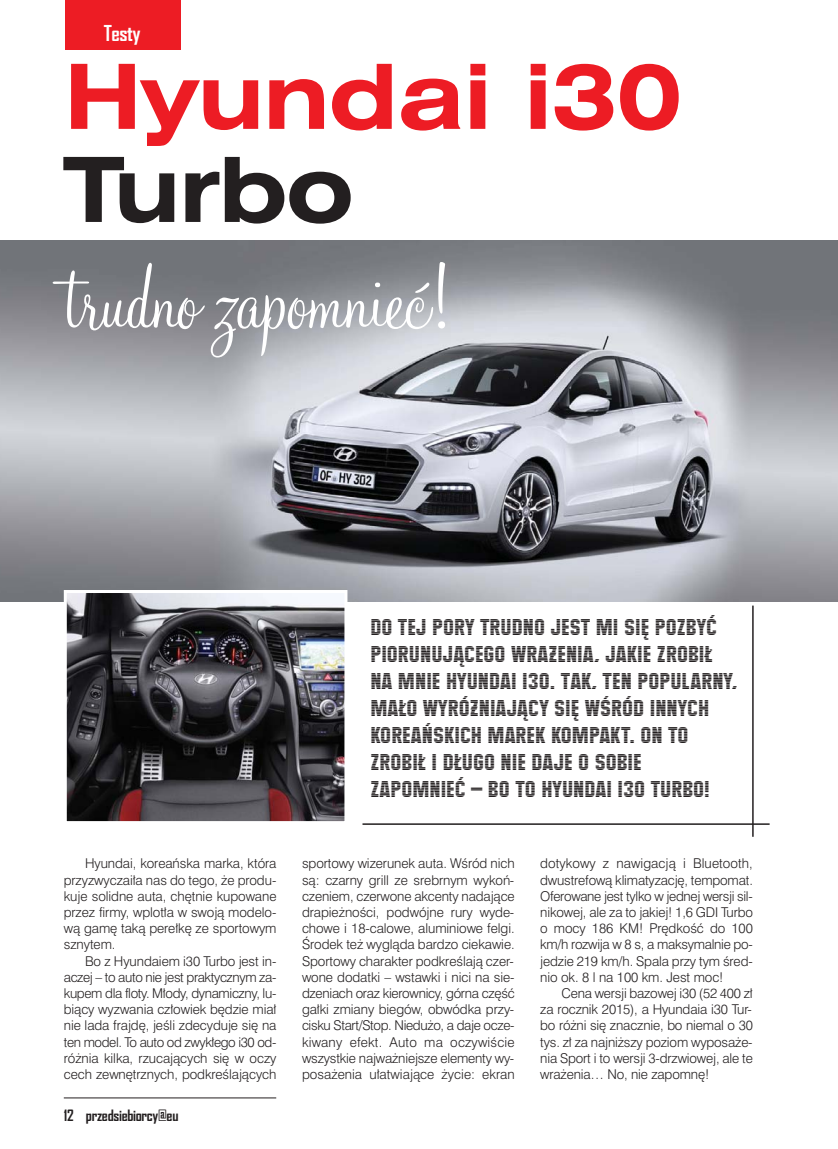
<style>
.page{position:relative;width:838px;height:1149px;background:#fff}
.page>*{position:absolute;margin:0;border:0;box-sizing:border-box;transform-origin:0 0}
.t1{font:105px "Monterey EU";letter-spacing:-.01em;color:#fff}
.t2{font:700 90px "Swis 721 Ex EU";letter-spacing:-.01em;color:#ed1c24}
.t3{font:700 90px "Swis 721 Ex EU";letter-spacing:-.01em;color:#231f20}
.t4{font:22.5px/27px "Maximus EU";color:#231f20}
.t5{font:700 21px "Agency FB";letter-spacing:-.02em;color:#fff}
.t6{font:700 15px "Agency FB";letter-spacing:-.02em;color:#231f20}
.t7{font:13.5px/16.2px "Swis 721 Lt EU";letter-spacing:-.005em;color:#231f20;text-align:justify}
</style>
<div class="page">
<svg style="left:0;top:240px;width:838px;height:371px"></svg>
<img style="left:0;top:241px;width:838px;height:360px">
<hr style="left:752px;top:605px;width:1px;height:231px;background:#231f20">
<hr style="left:362px;top:823px;width:407px;height:1px;background:#231f20">
<hr style="left:64px;top:1097px;width:212px;height:1px;background:#231f20">
<div style="left:65px;top:0;width:116px;height:50px;background:#ed1c24"></div>
<img style="left:68px;top:594px;width:275px;height:225px">
<div style="left:64px;top:590px;width:283px;height:233px;border:3px solid #fff"></div>
<h3 class="t5" style="left:104px;top:21px;width:39px">Testy</h3>
<h2 class="t2" style="left:64px;top:45px;width:620px">Hyundai i30</h2>
<h2 class="t3" style="left:64px;top:138px;width:291px">Turbo</h2>
<h1 class="t1" style="left:64px;top:228px;width:392px">trudno zapomnieć!</h1>
<p class="t7" style="left:64px;top:856px;width:214px;text-indent:21px">Hyundai, koreańska marka, która przyzwyczaiła nas do tego, że produ&shy;kuje solidne auta, chętnie kupowane przez firmy, wplotła w swoją modelo&shy;wą gamę taką perełkę ze sportowym sznytem.</p>
<p class="t7" style="left:64px;top:953px;width:214px;text-indent:21px">Bo z Hyundaiem i30 Turbo jest in&shy;aczej – to auto nie jest praktycznym za&shy;kupem dla floty. Młody, dynamiczny, lu&shy;biący wyzwania człowiek będzie miał nie lada frajdę, jeśli zdecyduje się na ten model. To auto od zwykłego i30 od&shy;różnia kilka, rzucających się w oczy cech zewnętrznych, podkreślających</p>
<p class="t6" style="left:64px;top:1106px;width:116px">12 przedsiebiorcy@eu</p>
<p class="t4" style="left:370px;top:613px;width:368px">DO TEJ PORY TRUDNO JEST MI SIĘ POZBYĆ PIORUNUJĄCEGO WRAŻENIA, JAKIE ZROBIŁ NA MNIE HYUNDAI I30. TAK, TEN POPULARNY, MAŁO WYRÓŻNIAJĄCY SIĘ WŚRÓD INNYCH KOREAŃSKICH MAREK KOMPAKT. ON TO ZROBIŁ I DŁUGO NIE DAJE O SOBIE ZAPOMNIEĆ – BO TO HYUNDAI I30 TURBO!</p>
<p class="t7" style="left:302px;top:856px;width:214px">sportowy wizerunek auta. Wśród nich są: czarny grill ze srebrnym wykoń&shy;czeniem, czerwone akcenty nadające drapieżności, podwójne rury wyde&shy;chowe i 18-calowe, aluminiowe felgi.<br>Środek też wygląda bardzo ciekawie.<br>Sportowy charakter podkreślają czer&shy;wone dodatki – wstawki i nici na sie&shy;dzeniach oraz kierownicy, górna część gałki zmiany biegów, obwódka przy&shy;cisku Start/Stop. Niedużo, a daje ocze&shy;kiwany efekt. Auto ma oczywiście wszystkie najważniejsze elementy wy&shy;posażenia ułatwiające życie: ekran</p>
<p class="t7" style="left:540px;top:856px;width:214px">dotykowy z nawigacją i Bluetooth, dwustrefową klimatyzację, tempomat.<br>Oferowane jest tylko w jednej wersji sil&shy;nikowej, ale za to jakiej! 1,6 GDI Turbo o mocy 186 KM! Prędkość do 100 km/h rozwija w 8 s, a maksymalnie po&shy;jedzie 219 km/h. Spala przy tym śred&shy;nio ok. 8 l na 100 km. Jest moc!</p>
<p class="t7" style="left:540px;top:986px;width:214px;text-indent:21px">Cena wersji bazowej i30 (52 400 zł za rocznik 2015), a Hyundaia i30 Tur&shy;bo różni się znacznie, bo niemal o 30 tys. zł za najniższy poziom wyposaże&shy;nia Sport i to wersji 3-drzwiowej, ale te wrażenia… No, nie zapomnę!</p>
</div>
